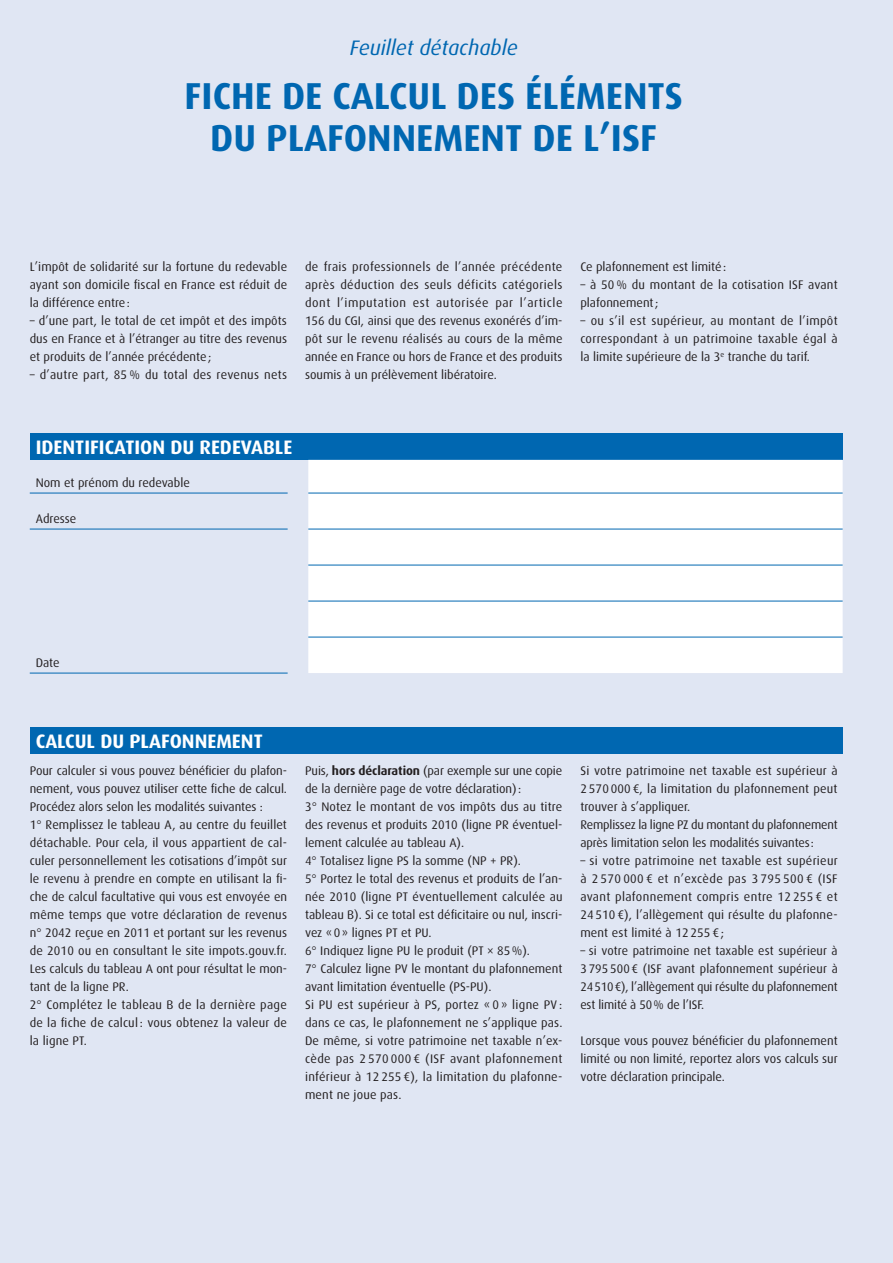
<style>
.page{position:relative;width:893px;height:1263px;background:#e0e6f3}
.page>*{position:absolute;margin:0;border:0;box-sizing:border-box;transform-origin:0 0}
.t1{font:700 37.5px/42px "Dax";color:#0067b1;text-align:center}
.t2{font:italic 21px "Dax";color:#0067b1}
.t3{font:700 19.5px "Dax";color:#fff}
.t4{font:12.45px/18px "Dax";color:#231f20;text-align:justify}
.t5{font:12.45px/18px "Dax";letter-spacing:.02em;color:#231f20}
.s1{font-weight:700}
</style>
<div class="page">
<div style="left:30px;top:433px;width:813px;height:27px;background:#0067b1"></div>
<div style="left:308px;top:460px;width:535px;height:213px;background:#fff"></div>
<hr style="left:30px;top:493px;width:258px;height:1px;background:#0067b1">
<hr style="left:308px;top:493px;width:535px;height:1px;background:#0067b1">
<hr style="left:30px;top:529px;width:258px;height:1px;background:#0067b1">
<hr style="left:308px;top:529px;width:535px;height:1px;background:#0067b1">
<hr style="left:308px;top:565px;width:535px;height:1px;background:#0067b1">
<hr style="left:308px;top:601px;width:535px;height:1px;background:#0067b1">
<hr style="left:30px;top:673px;width:258px;height:1px;background:#0067b1">
<hr style="left:308px;top:637px;width:535px;height:1px;background:#0067b1">
<div style="left:30px;top:727px;width:813px;height:27px;background:#0067b1"></div>
<h2 class="t2" style="left:350px;top:38px;width:169px">Feuillet détachable</h2>
<h1 class="t1" style="left:185px;top:77px;width:500px">FICHE DE CALCUL DES ÉLÉMENTS<br>DU PLAFONNEMENT DE L’ISF</h1>
<p class="t4" style="left:30px;top:258px;width:259px">L’impôt de solidarité sur la fortune du redevable ayant son domicile fiscal en France est réduit de la différence entre :</p>
<p class="t4" style="left:30px;top:312px;width:259px">– d’une part, le total de cet impôt et des impôts dus en France et à l’étranger au titre des revenus et produits de l’année précédente ;</p>
<p class="t5" style="left:30px;top:366px;width:259px">– d’autre part, 85 % du total des revenus nets</p>
<p class="t4" style="left:305px;top:258px;width:259px">de frais professionnels de l’année précédente après déduction des seuls déficits catégoriels dont l’imputation est autorisée par l’article 156 du CGI, ainsi que des revenus exonérés d’im&shy;pôt sur le revenu réalisés au cours de la même année en France ou hors de France et des produits soumis à un prélèvement libératoire.</p>
<p class="t4" style="left:580px;top:258px;width:147px">Ce plafonnement est limité :</p>
<p class="t5" style="left:580px;top:276px;width:259px">– à 50 % du montant de la cotisation ISF avant plafonnement ;</p>
<p class="t4" style="left:580px;top:312px;width:259px">– ou s’il est supérieur, au montant de l’impôt correspondant à un patrimoine taxable égal à la limite supérieure de la 3<sup>e</sup> tranche du tarif.</p>
<h3 class="t3" style="left:36px;top:438px;width:258px">IDENTIFICATION DU REDEVABLE</h3>
<p class="t4" style="left:36px;top:474px;width:156px">Nom et prénom du redevable</p>
<p class="t4" style="left:36px;top:510px;width:42px">Adresse</p>
<p class="t4" style="left:36px;top:654px;width:25px">Date</p>
<h3 class="t3" style="left:36px;top:732px;width:228px">CALCUL DU PLAFONNEMENT</h3>
<p class="t4" style="left:30px;top:762px;width:259px;text-align:left">Pour calculer si vous pouvez bénéficier du plafon&shy;nement, vous pouvez utiliser cette fiche de calcul.<br>Procédez alors selon les modalités suivantes :<br>1° Remplissez le tableau A, au centre du feuillet détachable. Pour cela, il vous appartient de cal&shy;culer personnellement les cotisations d’impôt sur le revenu à prendre en compte en utilisant la fi&shy;che de calcul facultative qui vous est envoyée en même temps que votre déclaration de revenus n° 2042 reçue en 2011 et portant sur les revenus de 2010 ou en consultant le site impots.gouv.fr.<br>Les calculs du tableau A ont pour résultat le mon&shy;tant de la ligne PR.<br>2° Complétez le tableau B de la dernière page de la fiche de calcul : vous obtenez la valeur de la ligne PT.</p>
<p class="t4" style="left:305px;top:762px;width:259px;text-align:left">Puis, <span class="s1">hors déclaration</span> (par exemple sur une copie de la dernière page de votre déclaration) :<br>3° Notez le montant de vos impôts dus au titre des revenus et produits 2010 (ligne PR éventuel&shy;lement calculée au tableau A).<br>4° Totalisez ligne PS la somme (NP + PR).<br>5° Portez le total des revenus et produits de l’an&shy;née 2010 (ligne PT éventuellement calculée au tableau B). Si ce total est déficitaire ou nul, inscri&shy;vez « 0 » lignes PT et PU.<br>6° Indiquez ligne PU le produit (PT × 85 %).<br>7° Calculez ligne PV le montant du plafonnement avant limitation éventuelle (PS-PU).<br>Si PU est supérieur à PS, portez « 0 » ligne PV : dans ce cas, le plafonnement ne s’applique pas.<br>De même, si votre patrimoine net taxable n’ex&shy;cède pas 2 570 000 € (ISF avant plafonnement inférieur à 12 255 €), la limitation du plafonne&shy;ment ne joue pas.</p>
<p class="t4" style="left:580px;top:762px;width:259px;text-align:left">Si votre patrimoine net taxable est supérieur à 2 570 000 €, la limitation du plafonnement peut trouver à s’appliquer.<br>Remplissez la ligne PZ du montant du plafonnement après limitation selon les modalités suivantes :</p>
<p class="t4" style="left:580px;top:852px;width:259px">– si votre patrimoine net taxable est supérieur à 2 570 000 € et n’excède pas 3 795 500 € (ISF avant plafonnement compris entre 12 255 € et 24 510 €), l’allègement qui résulte du plafonne&shy;ment est limité à 12 255 € ;</p>
<p class="t4" style="left:580px;top:942px;width:259px">– si votre patrimoine net taxable est supérieur à 3 795 500 € (ISF avant plafonnement supérieur à 24 510 €), l’allègement qui résulte du plafonnement est limité à 50 % de l’ISF.</p>
<p class="t4" style="left:580px;top:1032px;width:259px">Lorsque vous pouvez bénéficier du plafonnement limité ou non limité, reportez alors vos calculs sur votre déclaration principale.</p>
</div>
